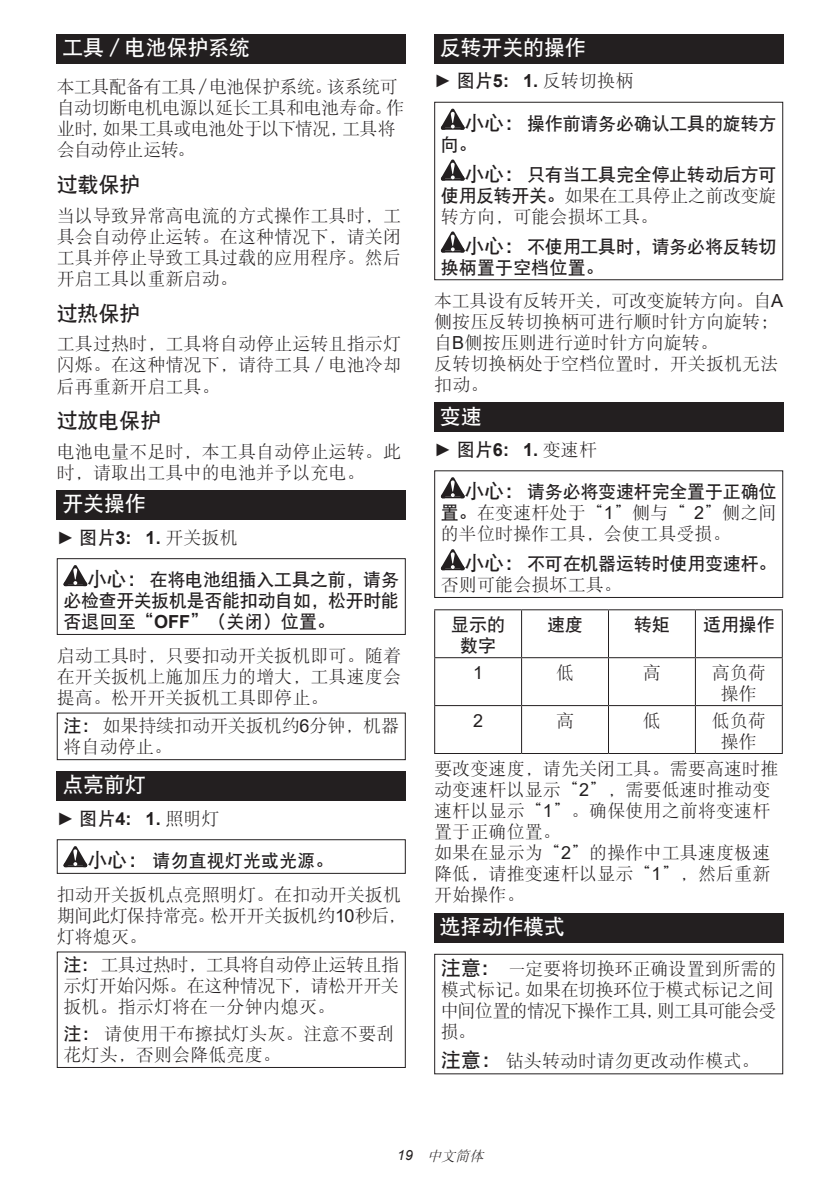
<style>
.page{position:relative;width:840px;height:1191px;background:#fff}
.page>*{position:absolute;margin:0;border:0;box-sizing:border-box;transform-origin:0 0}
.t1{font:21px "DFP Hei W7";letter-spacing:-.01em;color:#fff}
.t2{font:21px "DFP Hei W7";letter-spacing:-.01em;color:#231f20}
.t3{font:18px/21px "DFP Song W3";letter-spacing:.005em;color:#231f20}
.t4{font:18px/21px "DFP Hei W7";letter-spacing:-.01em;color:#231f20}
.t5{font:18px/21px "DFP Song W3";letter-spacing:-.02em;color:#231f20}
.t6{font:18px/21px "DFP Song W3";letter-spacing:-.025em;color:#231f20}
.t7{font:700 18px "Arial";color:#231f20}
.t8{font:18px "Arial";color:#231f20}
.t9{font:italic 14px "DFP Song W3";color:#231f20}
.s1{font-weight:400}
.s2{font-family:"DFP Hei W7";font-weight:400}
.s3{font-family:"DFP Song W3";font-weight:400}
.s4{font-size:20px}
.s5{font-family:"Arial";font-weight:700}
.s6{font-family:"DFP Hei W7"}
.s7{font-family:"Arial"}
.s8{font-family:"DFP Hei W7";font-size:20px}
</style>
<div class="page">
<div style="left:57px;top:34px;width:348px;height:29px;background:#231f20"></div>
<div style="left:57px;top:490px;width:348px;height:30px;background:#231f20"></div>
<svg style="left:63px;top:565px;width:24px;height:21px"></svg>
<div style="left:57px;top:558px;width:348px;height:77px;border:1px solid #231f20"></div>
<div style="left:57px;top:712px;width:348px;height:48px;border:1px solid #231f20"></div>
<div style="left:57px;top:771px;width:348px;height:30px;background:#231f20"></div>
<svg style="left:63px;top:846px;width:24px;height:21px"></svg>
<div style="left:57px;top:839px;width:348px;height:35px;border:1px solid #231f20"></div>
<div style="left:57px;top:951px;width:348px;height:117px;border:1px solid #231f20"></div>
<div style="left:434px;top:34px;width:348px;height:29px;background:#231f20"></div>
<svg style="left:440px;top:109px;width:24px;height:21px"></svg>
<svg style="left:440px;top:159px;width:24px;height:22px"></svg>
<svg style="left:440px;top:231px;width:24px;height:21px"></svg>
<div style="left:434px;top:102px;width:348px;height:178px;border:1px solid #231f20"></div>
<div style="left:434px;top:402px;width:348px;height:30px;background:#231f20"></div>
<svg style="left:440px;top:477px;width:24px;height:21px"></svg>
<svg style="left:440px;top:549px;width:24px;height:21px"></svg>
<div style="left:434px;top:470px;width:348px;height:128px;border:1px solid #231f20"></div>
<hr style="left:434px;top:609px;width:87px;height:1px;background:#231f20">
<hr style="left:434px;top:610px;width:1px;height:47px;background:#231f20">
<hr style="left:521px;top:609px;width:87px;height:1px;background:#231f20">
<hr style="left:521px;top:610px;width:1px;height:47px;background:#231f20">
<hr style="left:608px;top:609px;width:87px;height:1px;background:#231f20">
<hr style="left:607px;top:610px;width:1px;height:47px;background:#231f20">
<hr style="left:695px;top:609px;width:87px;height:1px;background:#231f20">
<hr style="left:694px;top:610px;width:1px;height:47px;background:#231f20">
<hr style="left:781px;top:610px;width:1px;height:47px;background:#231f20">
<hr style="left:434px;top:657px;width:87px;height:1px;background:#231f20">
<hr style="left:434px;top:658px;width:1px;height:47px;background:#231f20">
<hr style="left:521px;top:657px;width:87px;height:1px;background:#231f20">
<hr style="left:521px;top:658px;width:1px;height:47px;background:#231f20">
<hr style="left:608px;top:657px;width:87px;height:1px;background:#231f20">
<hr style="left:607px;top:658px;width:1px;height:47px;background:#231f20">
<hr style="left:695px;top:657px;width:87px;height:1px;background:#231f20">
<hr style="left:694px;top:658px;width:1px;height:47px;background:#231f20">
<hr style="left:781px;top:658px;width:1px;height:47px;background:#231f20">
<hr style="left:434px;top:705px;width:87px;height:1px;background:#231f20">
<hr style="left:434px;top:706px;width:1px;height:47px;background:#231f20">
<hr style="left:521px;top:705px;width:87px;height:1px;background:#231f20">
<hr style="left:521px;top:706px;width:1px;height:47px;background:#231f20">
<hr style="left:608px;top:705px;width:87px;height:1px;background:#231f20">
<hr style="left:607px;top:706px;width:1px;height:47px;background:#231f20">
<hr style="left:695px;top:705px;width:87px;height:1px;background:#231f20">
<hr style="left:694px;top:706px;width:1px;height:47px;background:#231f20">
<hr style="left:781px;top:706px;width:1px;height:47px;background:#231f20">
<hr style="left:434px;top:753px;width:87px;height:1px;background:#231f20">
<hr style="left:521px;top:753px;width:87px;height:1px;background:#231f20">
<hr style="left:608px;top:753px;width:87px;height:1px;background:#231f20">
<hr style="left:695px;top:753px;width:87px;height:1px;background:#231f20">
<div style="left:434px;top:912px;width:348px;height:30px;background:#231f20"></div>
<div style="left:434px;top:953px;width:348px;height:121px;border:1px solid #231f20"></div>
<p class="t1" style="left:62px;top:37px;width:189px">工具／电池保护系统</p>
<p class="t6" style="left:57px;top:76px;width:349px">本工具配备有工具／电池保护系统。该系统可自动切断电机电源以延长工具和电池寿命。作业时，如果工具或电池处于以下情况，工具将会自动停止运转。</p>
<p class="t2" style="left:57px;top:174px;width:85px">过载保护</p>
<p class="t3" style="left:57px;top:205px;width:345px;text-align:justify">当以导致异常高电流的方式操作工具时，工具会自动停止运转。在这种情况下，请关闭工具并停止导致工具过载的应用程序。然后开启工具以重新启动。</p>
<p class="t2" style="left:57px;top:303px;width:85px">过热保护</p>
<p class="t3" style="left:57px;top:333px;width:345px;text-align:justify">工具过热时，工具将自动停止运转且指示灯闪烁。在这种情况下，请待工具／电池冷却后再重新开启工具。</p>
<p class="t2" style="left:57px;top:410px;width:106px">过放电保护</p>
<p class="t3" style="left:57px;top:441px;width:345px">电池电量不足时，本工具自动停止运转。此时，请取出工具中的电池并予以充电。</p>
<p class="t1" style="left:62px;top:493px;width:85px">开关操作</p>
<p class="t7" style="left:57px;top:525px;width:182px"><span class="s1">►</span> <span class="s2">图片</span>3: 1. <span class="s3">开关扳机</span></p>
<p class="t4" style="left:63px;top:569px;width:337px;text-align:justify;text-indent:24px"><span class="s4">小心：</span>在将电池组插入工具之前，请务必检查开关扳机是否能扣动自如，松开时能否退回至“<span class="s5">OFF</span>”（关闭）位置。</p>
<p class="t3" style="left:57px;top:644px;width:345px;text-align:justify">启动工具时，只要扣动开关扳机即可。随着在开关扳机上施加压力的增大，工具速度会提高。松开开关扳机工具即停止。</p>
<p class="t3" style="left:63px;top:715px;width:337px"><span class="s6">注：</span>如果持续扣动开关扳机约<span class="s7">6</span>分钟，机器将自动停止。</p>
<p class="t1" style="left:62px;top:774px;width:85px">点亮前灯</p>
<p class="t7" style="left:57px;top:806px;width:164px"><span class="s1">►</span> <span class="s2">图片</span>4: 1. <span class="s3">照明灯</span></p>
<p class="t4" style="left:87px;top:850px;width:247px"><span class="s4">小心：</span>请勿直视灯光或光源。</p>
<p class="t3" style="left:57px;top:883px;width:350px">扣动开关扳机点亮照明灯。在扣动开关扳机期间此灯保持常亮。松开开关扳机约<span class="s7">10</span>秒后，灯将熄灭。</p>
<p class="t3" style="left:63px;top:953px;width:337px;text-align:justify"><span class="s6">注：</span>工具过热时，工具将自动停止运转且指示灯开始闪烁。在这种情况下，请松开开关扳机。指示灯将在一分钟内熄灭。</p>
<p class="t3" style="left:63px;top:1022px;width:332px"><span class="s6">注：</span>请使用干布擦拭灯头灰。注意不要刮花灯头，否则会降低亮度。</p>
<p class="t1" style="left:439px;top:37px;width:147px">反转开关的操作</p>
<p class="t3" style="left:434px;top:70px;width:200px"><span class="s7">►</span> <span class="s6">图片</span><span class="s5">5: 1.</span> 反转切换柄</p>
<p class="t4" style="left:440px;top:113px;width:337px;text-indent:24px"><span class="s4">小心：</span>操作前请务必确认工具的旋转方向。</p>
<p class="t4" style="left:464px;top:164px;width:313px"><span class="s4">小心：</span>只有当工具完全停止转动后方可</p>
<p class="t5" style="left:440px;top:185px;width:337px"><span class="s6">使用反转开关。</span>如果在工具停止之前改变旋转方向，可能会损坏工具。</p>
<p class="t4" style="left:440px;top:235px;width:337px;text-indent:24px"><span class="s4">小心：</span>不使用工具时，请务必将反转切换柄置于空档位置。</p>
<p class="t3" style="left:434px;top:290px;width:350px">本工具设有反转开关，可改变旋转方向。自<span class="s7">A</span>侧按压反转切换柄可进行顺时针方向旋转；自<span class="s7">B</span>侧按压则进行逆时针方向旋转。<br>反转切换柄处于空档位置时，开关扳机无法扣动。</p>
<p class="t1" style="left:439px;top:405px;width:43px">变速</p>
<p class="t7" style="left:434px;top:437px;width:164px"><span class="s1">►</span> <span class="s2">图片</span>6: 1. <span class="s3">变速杆</span></p>
<p class="t4" style="left:464px;top:481px;width:313px"><span class="s4">小心：</span>请务必将变速杆完全置于正确位</p>
<p class="t3" style="left:440px;top:502px;width:337px"><span class="s6">置。</span>在变速杆处于“<span class="s7">1</span>”侧与“ <span class="s7">2</span>”侧之间的半位时操作工具，会使工具受损。</p>
<p class="t4" style="left:464px;top:553px;width:313px"><span class="s4">小心：</span>不可在机器运转时使用变速杆。</p>
<p class="t3" style="left:440px;top:574px;width:182px">否则可能会损坏工具。</p>
<p class="t4" style="left:451px;top:614px;width:55px;text-align:center">显示的数字</p>
<p class="t4" style="left:546px;top:614px;width:37px">速度</p>
<p class="t4" style="left:633px;top:614px;width:37px">转矩</p>
<p class="t4" style="left:702px;top:614px;width:73px">适用操作</p>
<p class="t8" style="left:473px;top:660px;width:12px">1</p>
<p class="t3" style="left:555px;top:662px;width:19px">低</p>
<p class="t3" style="left:642px;top:662px;width:19px">高</p>
<p class="t3" style="left:711px;top:662px;width:56px;text-align:center">高负荷操作</p>
<p class="t8" style="left:473px;top:708px;width:12px">2</p>
<p class="t3" style="left:555px;top:710px;width:19px">高</p>
<p class="t3" style="left:642px;top:710px;width:19px">低</p>
<p class="t3" style="left:711px;top:710px;width:56px;text-align:center">低负荷操作</p>
<p class="t3" style="left:434px;top:758px;width:345px">要改变速度，请先关闭工具。需要高速时推动变速杆以显示“<span class="s7">2</span>”，需要低速时推动变速杆以显示“<span class="s7">1</span>”。确保使用之前将变速杆置于正确位置。<br>如果在显示为“<span class="s7">2</span>”的操作中工具速度极速降低，请推变速杆以显示“<span class="s7">1</span>”，然后重新开始操作。</p>
<p class="t1" style="left:439px;top:915px;width:127px">选择动作模式</p>
<p class="t5" style="left:440px;top:957px;width:337px"><span class="s8">注意：</span>一定要将切换环正确设置到所需的模式标记。如果在切换环位于模式标记之间中间位置的情况下操作工具，则工具可能会受损。</p>
<p class="t3" style="left:440px;top:1050px;width:320px"><span class="s8">注意：</span>钻头转动时请勿更改动作模式。</p>
<p class="t9" style="left:397px;top:1148px;width:91px"><span class="s7">1 9</span> 中文简体</p>
</div>
